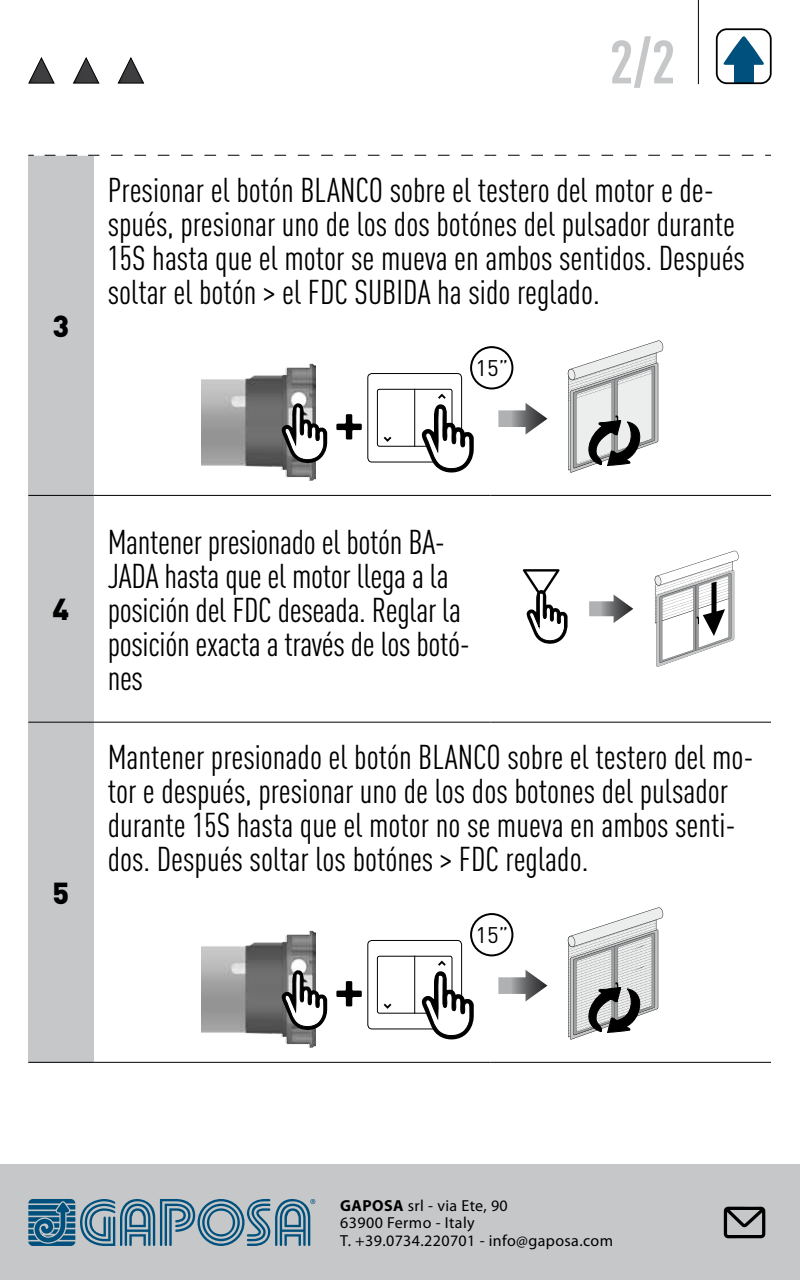
<style>
.page{position:relative;width:800px;height:1280px;background:#fff}
.page>*{position:absolute;margin:0;border:0;box-sizing:border-box;transform-origin:0 0}
.t1{font:700 condensed 60px "DIN Pro";color:#c6c7c8}
.t2{font:condensed 34px/34px "DIN Pro";color:#000}
.t3{font:900 30px "DIN Pro";color:#000}
.t4{font:22.3px "DIN Pro";color:#000}
.t5{font:16px/17.5px "Myriad Pro";letter-spacing:.025em;color:#000}
.s1{font-weight:700}
</style>
<div class="page">
<hr style="left:698px;top:0;width:1px;height:84px;background:#000">
<div style="left:734px;top:58px;width:20px;height:25px;background:#00507d"></div>
<svg style="left:723px;top:36px;width:41px;height:29px"></svg>
<div style="left:716px;top:28px;width:56px;height:56px;border:2px solid #000;border-radius:10px"></div>
<div style="left:0;top:1165px;width:800px;height:115px;background:#c6c7c8"></div>
<svg style="left:28px;top:57px;width:27px;height:27px"></svg>
<svg style="left:73px;top:57px;width:27px;height:27px"></svg>
<svg style="left:117px;top:57px;width:28px;height:27px"></svg>
<svg style="left:724px;top:1207px;width:41px;height:31px"></svg>
<svg style="left:28px;top:1199px;width:287px;height:47px"></svg>
<div style="left:28px;top:155px;width:66px;height:340px;background:#c6c7c8"></div>
<div style="left:28px;top:495px;width:66px;height:227px;background:#c6c7c8"></div>
<div style="left:28px;top:722px;width:66px;height:340px;background:#c6c7c8"></div>
<hr style="left:28px;top:155px;width:66px;height:1px;background:#fff">
<hr style="left:28px;top:495px;width:66px;height:1px;background:#000">
<hr style="left:28px;top:722px;width:66px;height:1px;background:#000">
<hr style="left:28px;top:1062px;width:66px;height:1px;background:#000">
<hr style="left:94px;top:495px;width:396px;height:1px;background:#000">
<hr style="left:490px;top:495px;width:281px;height:1px;background:#000">
<hr style="left:94px;top:722px;width:396px;height:1px;background:#000">
<hr style="left:490px;top:722px;width:281px;height:1px;background:#000">
<hr style="left:94px;top:1062px;width:396px;height:1px;background:#000">
<hr style="left:490px;top:1062px;width:281px;height:1px;background:#000">
<svg style="left:111px;top:155px;width:362px;height:1px"></svg>
<svg style="left:45px;top:155px;width:54px;height:1px"></svg>
<svg style="left:508px;top:155px;width:246px;height:1px"></svg>
<svg style="left:568px;top:340px;width:95px;height:133px"></svg>
<svg style="left:498px;top:403px;width:49px;height:32px"></svg>
<svg style="left:336px;top:414px;width:26px;height:26px"></svg>
<img style="left:201px;top:363px;width:114px;height:117px">
<svg style="left:280px;top:403px;width:47px;height:61px"></svg>
<div style="left:367px;top:373px;width:95px;height:89px;border:1px solid #000;border-radius:4px"></div>
<div style="left:377px;top:389px;width:75px;height:58px;border:1px solid #000;border-radius:2px"></div>
<hr style="left:414px;top:389px;width:1px;height:58px;background:#000">
<svg style="left:383px;top:436px;width:9px;height:6px"></svg>
<svg style="left:419px;top:392px;width:55px;height:81px"></svg>
<div style="left:470px;top:346px;width:43px;height:43px;border:2px solid #000;border-radius:50%"></div>
<svg style="left:589px;top:595px;width:44px;height:28px"></svg>
<svg style="left:655px;top:551px;width:84px;height:116px"></svg>
<svg style="left:523px;top:569px;width:45px;height:75px"></svg>
<svg style="left:498px;top:970px;width:49px;height:32px"></svg>
<svg style="left:336px;top:981px;width:26px;height:25px"></svg>
<img style="left:201px;top:930px;width:114px;height:117px">
<svg style="left:280px;top:970px;width:47px;height:61px"></svg>
<div style="left:367px;top:940px;width:95px;height:89px;border:1px solid #000;border-radius:4px"></div>
<div style="left:377px;top:956px;width:75px;height:58px;border:1px solid #000;border-radius:2px"></div>
<hr style="left:414px;top:956px;width:1px;height:58px;background:#000">
<svg style="left:383px;top:1003px;width:9px;height:6px"></svg>
<svg style="left:419px;top:959px;width:55px;height:81px"></svg>
<div style="left:470px;top:913px;width:43px;height:43px;border:2px solid #000;border-radius:50%"></div>
<svg style="left:568px;top:907px;width:95px;height:133px"></svg>
<p class="t3" style="left:53px;top:306px;width:18px">3</p>
<h1 class="t1" style="left:609px;top:26px;width:67px">2/2</h1>
<p class="t2" style="left:108px;top:173px;width:639px">Presionar el botón BLANCO sobre el testero del motor e de&shy;spués, presionar uno de los dos botónes del pulsador durante 15S hasta que el motor se mueva en ambos sentidos. Después soltar el botón &gt; el FDC SUBIDA ha sido reglado.</p>
<p class="t4" style="left:475px;top:352px;width:35px">15”</p>
<p class="t3" style="left:53px;top:589px;width:18px">4</p>
<p class="t3" style="left:53px;top:872px;width:18px">5</p>
<p class="t2" style="left:108px;top:525px;width:364px">Mantener presionado el botón BA-<br>JADA hasta que el motor llega a la posición del FDC deseada. Reglar la posición exacta a través de los botó&shy;nes</p>
<p class="t2" style="left:108px;top:740px;width:648px">Mantener presionado el botón BLANCO sobre el testero del mo&shy;tor e después, presionar uno de los dos botones del pulsador durante 15S hasta que el motor no se mueva en ambos senti&shy;dos. Después soltar los botónes &gt; FDC reglado.</p>
<p class="t4" style="left:475px;top:919px;width:35px">15”</p>
<p class="t5" style="left:340px;top:1197px;width:274px"><span class="s1">GAPOSA</span> srl - via Ete, 90<br>63900 Fermo - Italy<br>T. +39.0734.220701 - info@gaposa.com</p>
</div>
